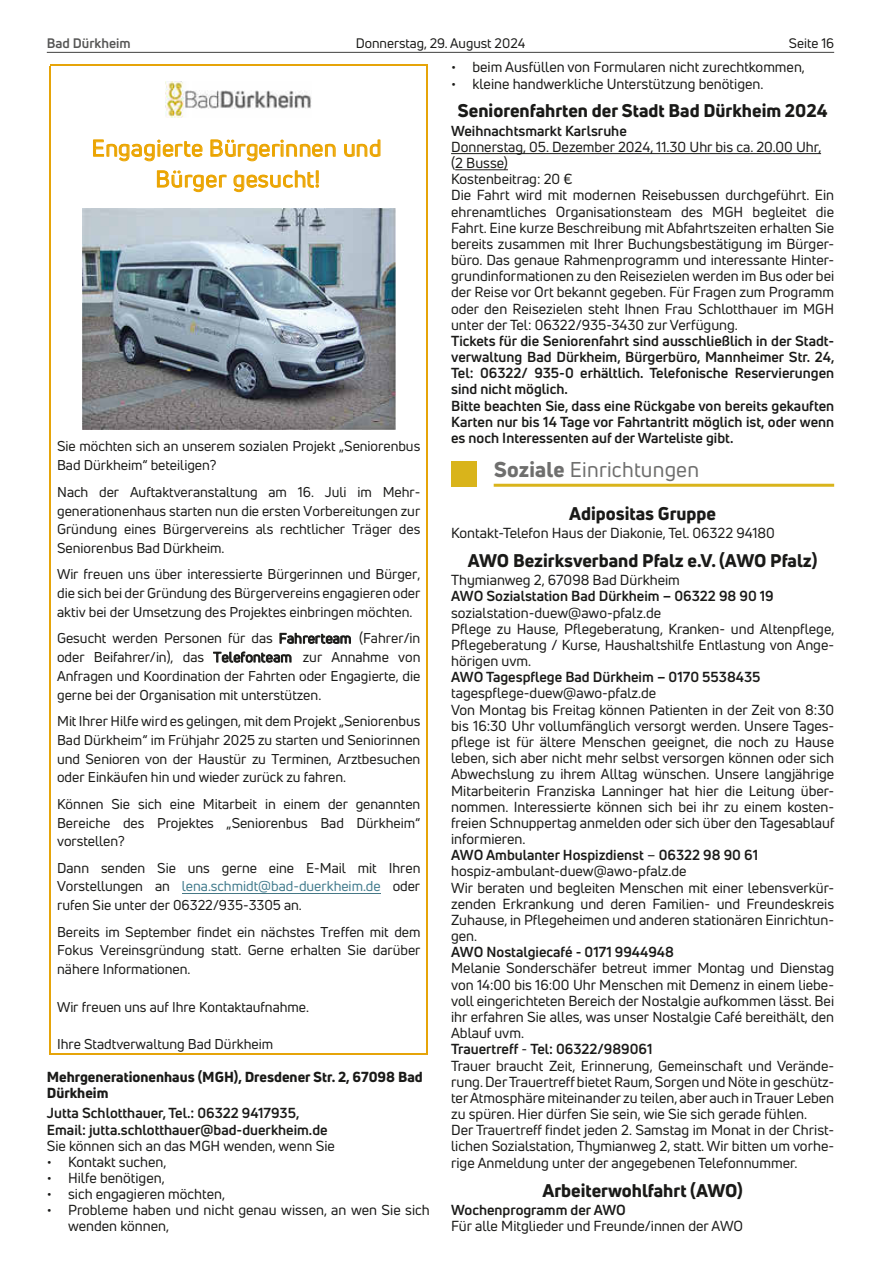
<style>
.page{position:relative;width:881px;height:1263px;background:#fff}
.page>*{position:absolute;margin:0;border:0;box-sizing:border-box;transform-origin:0 0}
.t1{font:22.8px/30.8px "Pwcmmn CID Font+F1";letter-spacing:.03em;color:#eba400;text-align:center}
.t2{font:21px "Uni Neue";letter-spacing:.01em;color:#6f6f6e}
.t3{font:800 18px "Uni Neue";color:#1a1a18}
.t4{font:14.25px/16.2px "Uni Neue";color:#1a1a18}
.t5{font:700 14.25px/16.2px "Uni Neue";color:#1a1a18}
.t6{font:800 14.25px/16px "Uni Neue";color:#1a1a18}
.t7{font:13.95px/18.8px "Pwcmmn CID Font+F1";color:#1a1a18;text-align:justify}
.t8{font:13.5px "Uni Neue";color:#1a1a18}
.t9{font:700 13.5px "Uni Neue";color:#565655}
.s1{font-weight:800}
.s2{font-weight:700}
.s3{color:#437c8d}
</style>
<div class="page">
<hr style="left:47px;top:52px;width:786px;height:1px;background:#565655">
<hr style="left:451px;top:153px;width:369px;height:1px;background:#1a1a18">
<hr style="left:455px;top:169px;width:52px;height:1px;background:#1a1a18">
<div style="left:451px;top:461px;width:25px;height:26px;background:#d9b41b"></div>
<hr style="left:493px;top:484px;width:340px;height:3px;background:#d9b41b">
<hr style="left:182px;top:893px;width:198px;height:1px;background:#467886">
<hr style="left:50px;top:65px;width:376px;height:1px;background:#e6a409">
<hr style="left:50px;top:66px;width:1px;height:989px;background:#e6a409">
<hr style="left:50px;top:1054px;width:376px;height:1px;background:#e6a409">
<hr style="left:426px;top:66px;width:1px;height:989px;background:#e6a409">
<img style="left:166px;top:81px;width:145px;height:36px">
<img style="left:82px;top:209px;width:313px;height:221px">
<p class="t9" style="left:47px;top:34px;width:85px">Bad Dürkheim</p>
<p class="t8" style="left:355px;top:34px;width:171px">Donnerstag, 29. August 2024</p>
<p class="t8" style="left:788px;top:34px;width:47px">Seite 16</p>
<p class="t4" style="left:451px;top:59px;width:355px">• beim Ausfüllen von Formularen nicht zurechtkommen,</p>
<p class="t4" style="left:451px;top:75px;width:314px">• kleine handwerkliche Unterstützung benötigen.</p>
<p class="t3" style="left:457px;top:99px;width:371px">Seniorenfahrten der Stadt Bad Dürkheim 2024</p>
<p class="t5" style="left:451px;top:122px;width:177px">Weihnachtsmarkt Karlsruhe</p>
<p class="t4" style="left:451px;top:138px;width:384px">Donnerstag, 05. Dezember 2024, 11.30 Uhr bis ca. 20.00 Uhr, (2 Busse)<br>Kostenbeitrag: 20 €<br>Die Fahrt wird mit modernen Reisebussen durchgeführt. Ein ehrenamtliches Organisationsteam des MGH begleitet die Fahrt. Eine kurze Beschreibung mit Abfahrtszeiten erhalten Sie bereits zusammen mit Ihrer Buchungsbestätigung im Bürger&shy;büro. Das genaue Rahmenprogramm und interessante Hinter&shy;grundinformationen zu den Reisezielen werden im Bus oder bei der Reise vor Ort bekannt gegeben. Für Fragen zum Programm oder den Reisezielen steht Ihnen Frau Schlotthauer im MGH unter der Tel: 06322/935-3430 zur Verfügung.</p>
<p class="t5" style="left:451px;top:333px;width:385px">Tickets für die Seniorenfahrt sind ausschließlich in der Stadt&shy;verwaltung Bad Dürkheim, Bürgerbüro, Mannheimer Str. 24, Tel: 06322/ 935-0 erhältlich. Telefonische Reservierungen sind nicht möglich.<br>Bitte beachten Sie, dass eine Rückgabe von bereits gekauften Karten nur bis 14 Tage vor Fahrtantritt möglich ist, oder wenn es noch Interessenten auf der Warteliste gibt.</p>
<h2 class="t2" style="left:493px;top:456px;width:207px"><span class="s1">Soziale</span> Einrichtungen</h2>
<p class="t3" style="left:569px;top:501px;width:148px">Adipositas Gruppe</p>
<p class="t4" style="left:451px;top:525px;width:325px">Kontakt-Telefon Haus der Diakonie, Tel. 06322 94180</p>
<p class="t3" style="left:467px;top:548px;width:351px">AWO Bezirksverband Pfalz e.V. (AWO Pfalz)</p>
<p class="t4" style="left:451px;top:572px;width:230px">Thymianweg 2, 67098 Bad Dürkheim</p>
<p class="t5" style="left:451px;top:588px;width:324px">AWO Sozialstation Bad Dürkheim – 06322 98 90 19</p>
<p class="t4" style="left:451px;top:604px;width:384px">sozialstation-duew@awo-pfalz.de<br>Pflege zu Hause, Pflegeberatung, Kranken- und Altenpflege, Pflegeberatung / Kurse, Haushaltshilfe Entlastung von Ange&shy;hörigen uvm.</p>
<p class="t5" style="left:451px;top:669px;width:311px">AWO Tagespflege Bad Dürkheim – 0170 5538435</p>
<p class="t4" style="left:451px;top:685px;width:385px">tagespflege-duew@awo-pfalz.de<br>Von Montag bis Freitag können Patienten in der Zeit von 8:30 bis 16:30 Uhr vollumfänglich versorgt werden. Unsere Tages&shy;pflege ist für ältere Menschen geeignet, die noch zu Hause leben, sich aber nicht mehr selbst versorgen können oder sich Abwechslung zu ihrem Alltag wünschen. Unsere langjährige Mitarbeiterin Franziska Lanninger hat hier die Leitung über&shy;nommen. Interessierte können sich bei ihr zu einem kosten&shy;freien Schnuppertag anmelden oder sich über den Tagesablauf informieren.<br><span class="s2">AWO Ambulanter Hospizdienst</span> – <span class="s2">06322 98 90 61 </span>hospiz-ambulant-duew@awo-pfalz.de<br>Wir beraten und begleiten Menschen mit einer lebensverkür&shy;zenden Erkrankung und deren Familien- und Freundeskreis Zuhause, in Pflegeheimen und anderen stationären Einrichtun&shy;gen.</p>
<p class="t5" style="left:451px;top:944px;width:224px">AWO Nostalgiecafé - 0171 9944948</p>
<p class="t4" style="left:451px;top:960px;width:384px">Melanie Sonderschäfer betreut immer Montag und Dienstag von 14:00 bis 16:00 Uhr Menschen mit Demenz in einem liebe&shy;voll eingerichteten Bereich der Nostalgie aufkommen lässt. Bei ihr erfahren Sie alles, was unser Nostalgie Café bereithält, den Ablauf uvm.<br><span class="s2">Trauertreff</span> - <span class="s2">Tel: 06322/989061<br></span>Trauer braucht Zeit, Erinnerung, Gemeinschaft und Verände&shy;rung. Der Trauertreff bietet Raum, Sorgen und Nöte in geschütz&shy;ter Atmosphäre miteinander zu teilen, aber auch in Trauer Leben zu spüren. Hier dürfen Sie sein, wie Sie sich gerade fühlen.<br>Der Trauertreff findet jeden 2. Samstag im Monat in der Christ&shy;lichen Sozialstation, Thymianweg 2, statt. Wir bitten um vorhe&shy;rige Anmeldung unter der angegebenen Telefonnummer.</p>
<p class="t3" style="left:542px;top:1178px;width:202px">Arbeiterwohlfahrt (AWO)</p>
<p class="t5" style="left:451px;top:1201px;width:176px">Wochenprogramm der AWO</p>
<p class="t4" style="left:451px;top:1218px;width:293px">Für alle Mitglieder und Freunde/innen der AWO</p>
<h1 class="t1" style="left:91px;top:133px;width:291px">Engagierte Bürgerinnen und<br>Bürger gesucht!</h1>
<p class="t7" style="left:57px;top:437px;width:364px">Sie möchten sich an unserem sozialen Projekt „Seniorenbus<br>Bad Dürkheim“ beteiligen?</p>
<p class="t7" style="left:57px;top:482px;width:364px">Nach der Auftaktveranstaltung am 16. Juli im Mehr&shy;generationenhaus starten nun die ersten Vorbereitungen zur Gründung eines Bürgervereins als rechtlicher Träger des Seniorenbus Bad Dürkheim.</p>
<p class="t7" style="left:57px;top:565px;width:365px">Wir freuen uns über interessierte Bürgerinnen und Bürger, die sich bei der Gründung des Bürgervereins engagieren oder aktiv bei der Umsetzung des Projektes einbringen möchten.</p>
<p class="t7" style="left:57px;top:629px;width:365px">Gesucht werden Personen für das Fahrerteam (Fahrer/in oder Beifahrer/in), das Telefonteam zur Annahme von Anfragen und Koordination der Fahrten oder Engagierte, die gerne bei der Organisation mit unterstützen.</p>
<p class="t7" style="left:57px;top:711px;width:364px">Mit Ihrer Hilfe wird es gelingen, mit dem Projekt „Seniorenbus Bad Dürkheim“ im Frühjahr 2025 zu starten und Seniorinnen und Senioren von der Haustür zu Terminen, Arztbesuchen oder Einkäufen hin und wieder zurück zu fahren.</p>
<p class="t7" style="left:57px;top:794px;width:365px">Können Sie sich eine Mitarbeit in einem der genannten Bereiche des Projektes „Seniorenbus Bad Dürkheim“ vorstellen?</p>
<p class="t7" style="left:57px;top:858px;width:365px">Dann senden Sie uns gerne eine E-Mail mit Ihren Vorstellungen an <span class="s3">lena.schmidt@bad-duerkheim.de</span> oder rufen Sie unter der 06322/935-3305 an.</p>
<p class="t7" style="left:57px;top:922px;width:365px">Bereits im September findet ein nächstes Treffen mit dem Fokus Vereinsgründung statt. Gerne erhalten Sie darüber nähere Informationen.</p>
<p class="t7" style="left:57px;top:997px;width:253px">Wir freuen uns auf Ihre Kontaktaufnahme.</p>
<p class="t7" style="left:57px;top:1035px;width:217px">Ihre Stadtverwaltung Bad Dürkheim</p>
<p class="t6" style="left:47px;top:1069px;width:377px">Mehrgenerationenhaus (MGH), Dresdener Str. 2, 67098 Bad<br>Dürkheim</p>
<p class="t5" style="left:47px;top:1105px;width:282px">Jutta Schlotthauer, Tel.: 06322 9417935,<br>Email: jutta.schlotthauer@bad-duerkheim.de</p>
<p class="t4" style="left:47px;top:1137px;width:289px">Sie können sich an das MGH wenden, wenn Sie</p>
<p class="t4" style="left:47px;top:1153px;width:121px">• Kontakt suchen,</p>
<p class="t4" style="left:47px;top:1169px;width:119px">• Hilfe benötigen,</p>
<p class="t4" style="left:47px;top:1185px;width:180px">• sich engagieren möchten,</p>
<p class="t4" style="left:68px;top:1202px;width:363px;text-indent:-21px">• Probleme haben und nicht genau wissen, an wen Sie sich wenden können,</p>
</div>
